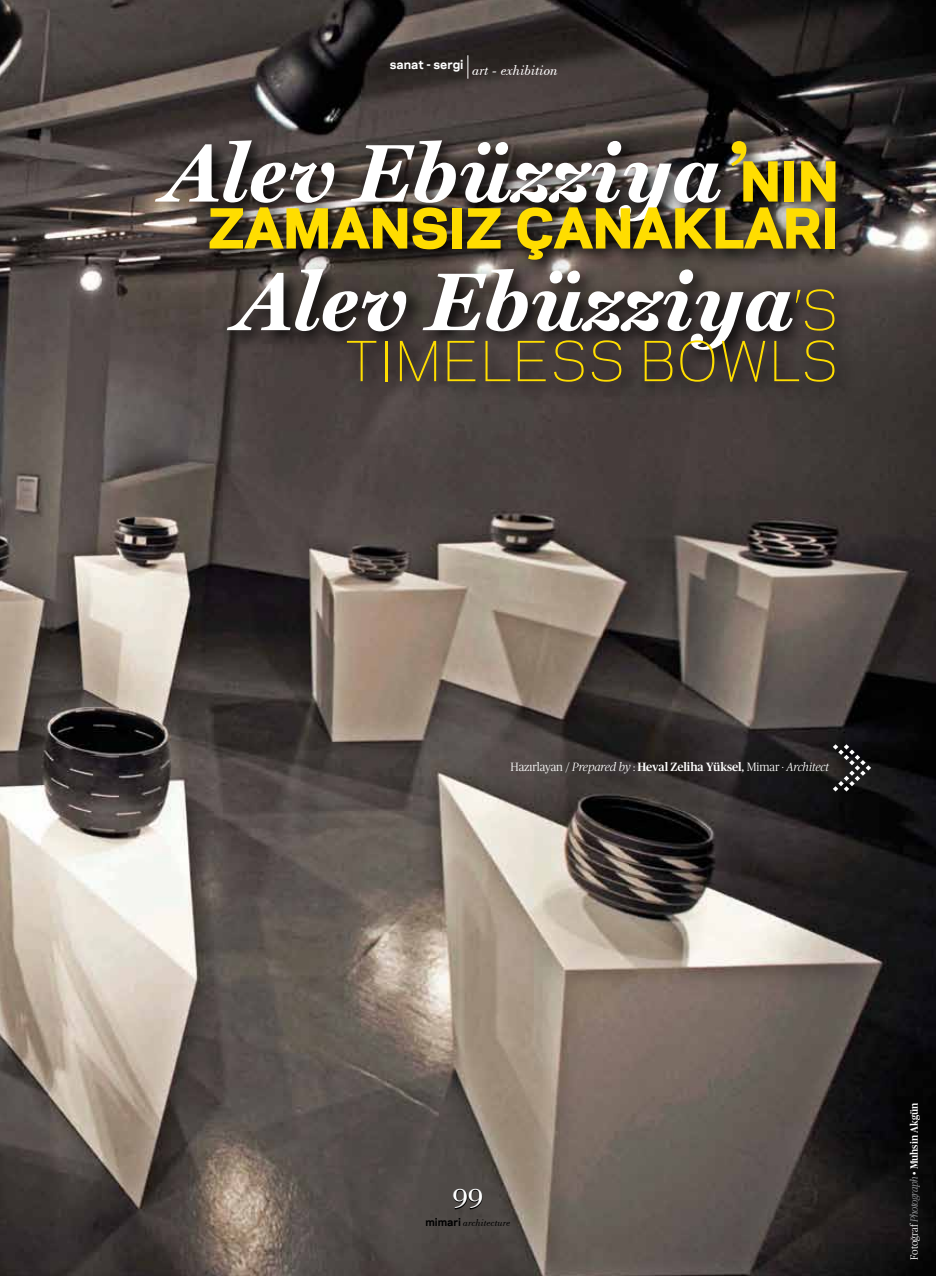
<style>
.page{position:relative;width:936px;height:1276px;background:#fff}
.page>*{position:absolute;margin:0;border:0;box-sizing:border-box;transform-origin:0 0}
.t1{font:italic 700 82.5px "Miller Bolditalicm";letter-spacing:.02em;color:#fff}
.t2{font:800 51.6px "Galaxie Polaris";color:#fd0}
.t3{font:300 51.6px "Galaxie Polaris";color:#fd0}
.t4{font:30px "Bodoni BT";color:#fff}
.t5{font:italic 15px "Bodoni BT";color:#fff}
.t6{font:italic 300 12px "Publico";letter-spacing:-.005em;color:#fff}
.t7{font:500 10.5px "Publico";color:#fff}
.t8{font:italic 10.5px "Bodoni BT";color:#000}
.s1{color:#fd0}
.s2{font-family:"Galaxie Polaris";font-weight:800;font-style:normal;font-size:51.6px;color:#fd0}
.s3{font-family:"Galaxie Polaris";font-weight:300;font-style:normal;font-size:51.6px;color:#fd0}
.s4{font-style:normal}
.s5{font-weight:500;font-style:normal}
.s6{font-family:"Galaxie Polaris";font-weight:700;font-style:normal}
.s7{font-weight:300}
.s8{font-weight:300;font-style:italic;color:#939598}
</style>
<div class="page">
<img style="left:0;top:0;width:935px;height:1276px">
<svg style="left:467px;top:55px;width:1px;height:24px"></svg>
<svg style="left:452px;top:1188px;width:31px;height:21px"></svg>
<svg style="left:148px;top:133px;width:707px;height:268px"></svg>
<svg style="left:832px;top:744px;width:39px;height:47px"></svg>
<p class="t5" style="left:390px;top:61px;width:169px"><sup>sanat</sup> <sup>-</sup> <sup>sergi</sup> art - exhibition</p>
<h1 class="t1" style="left:166px;top:123px;width:606px">Alev Ebüzziya<span class="s1">’</span><span class="s2">nın</span></h1>
<h2 class="t2" style="left:209px;top:194px;width:38px">zamansız</h2>
<h2 class="t2" style="left:515px;top:194px;width:37px">çanakları</h2>
<h1 class="t1" style="left:238px;top:252px;width:601px">Alev Ebüzziya<span class="s3">’S</span></h1>
<h2 class="t3" style="left:345px;top:327px;width:36px">TIMELESS</h2>
<h2 class="t3" style="left:639px;top:327px;width:77px">BOWLS</h2>
<p class="t6" style="left:510px;top:758px;width:320px"><span class="s4">Hazırlayan /</span> Prepared by <span class="s4">:</span> <span class="s5">Heval Zeliha Yüksel,</span> <span class="s4">Mimar </span><sup>.</sup> Architect</p>
<h3 class="t4" style="left:453px;top:1180px;width:31px">99</h3>
<p class="t8" style="left:425px;top:1216px;width:87px"><span class="s6">mimari</span> architecture</p>
<p class="t7" style="left:906px;top:1259px;width:158px;rotate:-90deg"><span class="s7">Fotoğraf</span> <span class="s8">Photograph</span> • Muhsin Akgün</p>
</div>
